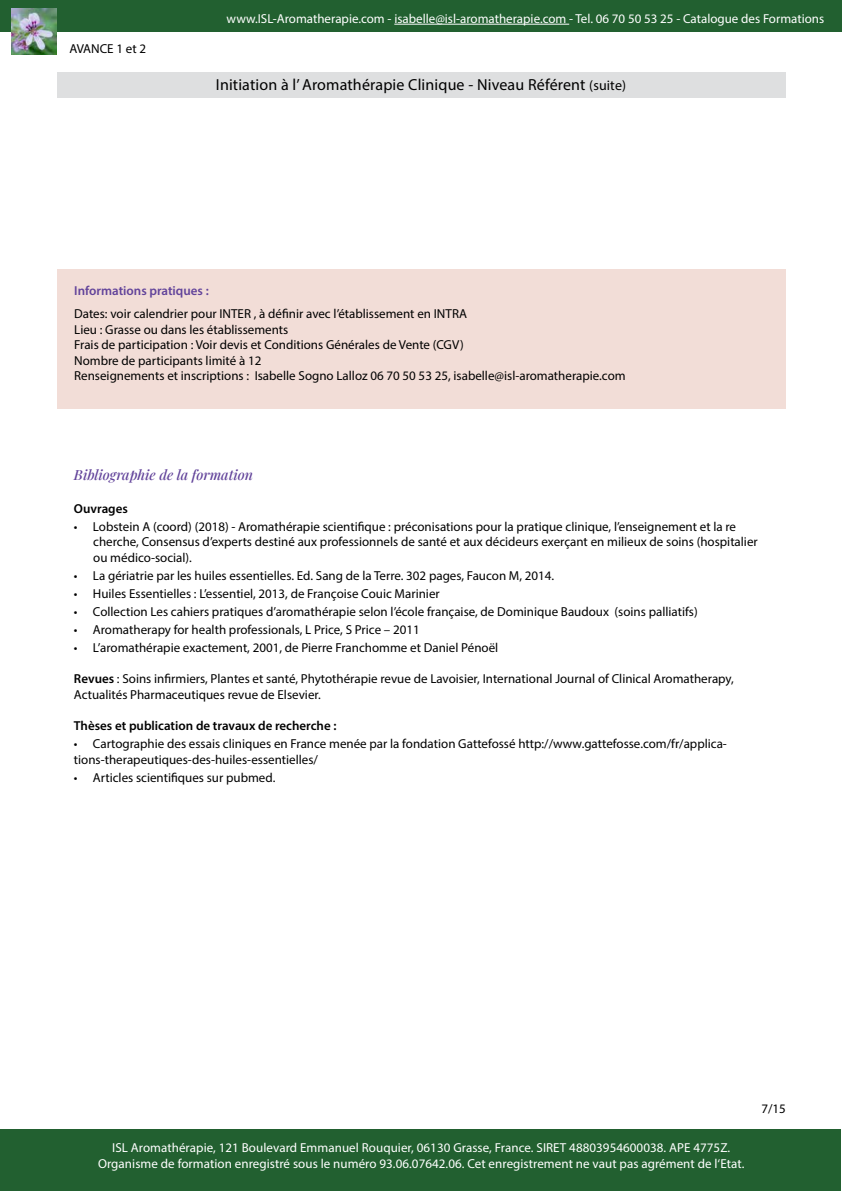
<style>
.page{position:relative;width:842px;height:1191px;background:#fff}
.page>*{position:absolute;margin:0;border:0;box-sizing:border-box;transform-origin:0 0}
.t1{font:16px "Myriad Pro";letter-spacing:.01em;color:#000}
.t2{font:italic 500 14px "Playfair Display";color:#62439a}
.t3{font:13px/15.6px "Myriad Pro";color:#000}
.t4{font:13px/15.6px "Myriad Pro";letter-spacing:.005em;color:#fff;text-align:center}
.t5{font:600 13px "Myriad Pro";color:#000}
.t6{font:600 13px "Myriad Pro";color:#62439a}
.s1{font-size:14px}
.s2{font-weight:600}
</style>
<div class="page">
<div style="left:0;top:1129px;width:841px;height:62px;background:#226030"></div>
<div style="left:0;top:0;width:842px;height:31px;background:#226030"></div>
<hr style="left:394px;top:24px;width:175px;height:1px;background:#fff">
<div style="left:58px;top:72px;width:728px;height:26px;background:#dedfe0"></div>
<img style="left:11px;top:8px;width:46px;height:47px">
<div style="left:57px;top:269px;width:728px;height:139px;background:#f2ddd7"></div>
<p class="t3" style="left:69px;top:40px;width:78px">AVANCE 1 et 2</p>
<p class="t4" style="left:227px;top:11px;width:599px">www.ISL-Aromatherapie.com - isabelle@isl-aromatherapie.com - Tel. 06 70 50 53 25 - Catalogue des Formations</p>
<p class="t1" style="left:216px;top:75px;width:412px">Initiation à l’Aromathérapie Clinique - Niveau Référent <span class="s1">(suite)</span></p>
<p class="t6" style="left:74px;top:282px;width:136px">Informations pratiques :</p>
<p class="t3" style="left:74px;top:305px;width:553px">Dates: voir calendrier pour INTER , à définir avec l’établissement en INTRA<br>Lieu : Grasse ou dans les établissements<br>Frais de participation : Voir devis et Conditions Générales de Vente (CGV)<br>Nombre de participants limité à 12<br>Renseignements et inscriptions : Isabelle Sogno Lalloz 06 70 50 53 25, isabelle@isl-aromatherapie.com</p>
<p class="t2" style="left:74px;top:464px;width:181px">Bibliographie de la formation</p>
<p class="t5" style="left:74px;top:500px;width:55px">Ouvrages</p>
<p class="t3" style="left:93px;top:518px;width:666px;text-indent:-19px">• Lobstein A (coord) (2018) - Aromathérapie scientifique : préconisations pour la pratique clinique, l’enseignement et la re cherche, Consensus d’experts destiné aux professionnels de santé et aux décideurs exerçant en milieux de soins (hospitalier ou médico-social).</p>
<p class="t3" style="left:74px;top:567px;width:482px">• La gériatrie par les huiles essentielles. Ed. Sang de la Terre. 302 pages, Faucon M, 2014.</p>
<p class="t3" style="left:74px;top:585px;width:367px">• Huiles Essentielles : L’essentiel, 2013, de Françoise Couic Marinier</p>
<p class="t3" style="left:74px;top:603px;width:625px">• Collection Les cahiers pratiques d’aromathérapie selon l’école française, de Dominique Baudoux (soins palliatifs)</p>
<p class="t3" style="left:74px;top:621px;width:347px">• Aromatherapy for health professionals, L Price, S Price – 2011</p>
<p class="t3" style="left:74px;top:639px;width:426px">• L’aromathérapie exactement, 2001, de Pierre Franchomme et Daniel Pénoël</p>
<p class="t3" style="left:74px;top:670px;width:661px"><span class="s2">Revues</span> : Soins infirmiers, Plantes et santé, Phytothérapie revue de Lavoisier, International Journal of Clinical Aromatherapy,<br>Actualités Pharmaceutiques revue de Elsevier.</p>
<p class="t5" style="left:74px;top:717px;width:264px">Thèses et publication de travaux de recherche :</p>
<p class="t3" style="left:74px;top:735px;width:654px">• Cartographie des essais cliniques en France menée par la fondation Gattefossé http://www.gattefosse.com/fr/applica&shy;tions-therapeutiques-des-huiles-essentielles/</p>
<p class="t3" style="left:74px;top:769px;width:203px">• Articles scientifiques sur pubmed.</p>
<p class="t4" style="left:98px;top:1139px;width:648px">ISL Aromathérapie, 121 Boulevard Emmanuel Rouquier, 06130 Grasse, France. SIRET 48803954600038. APE 4775Z.<br>Organisme de formation enregistré sous le numéro 93.06.07642.06. Cet enregistrement ne vaut pas agrément de l‘Etat.</p>
<p class="t3" style="left:761px;top:1101px;width:26px">7/15</p>
</div>
